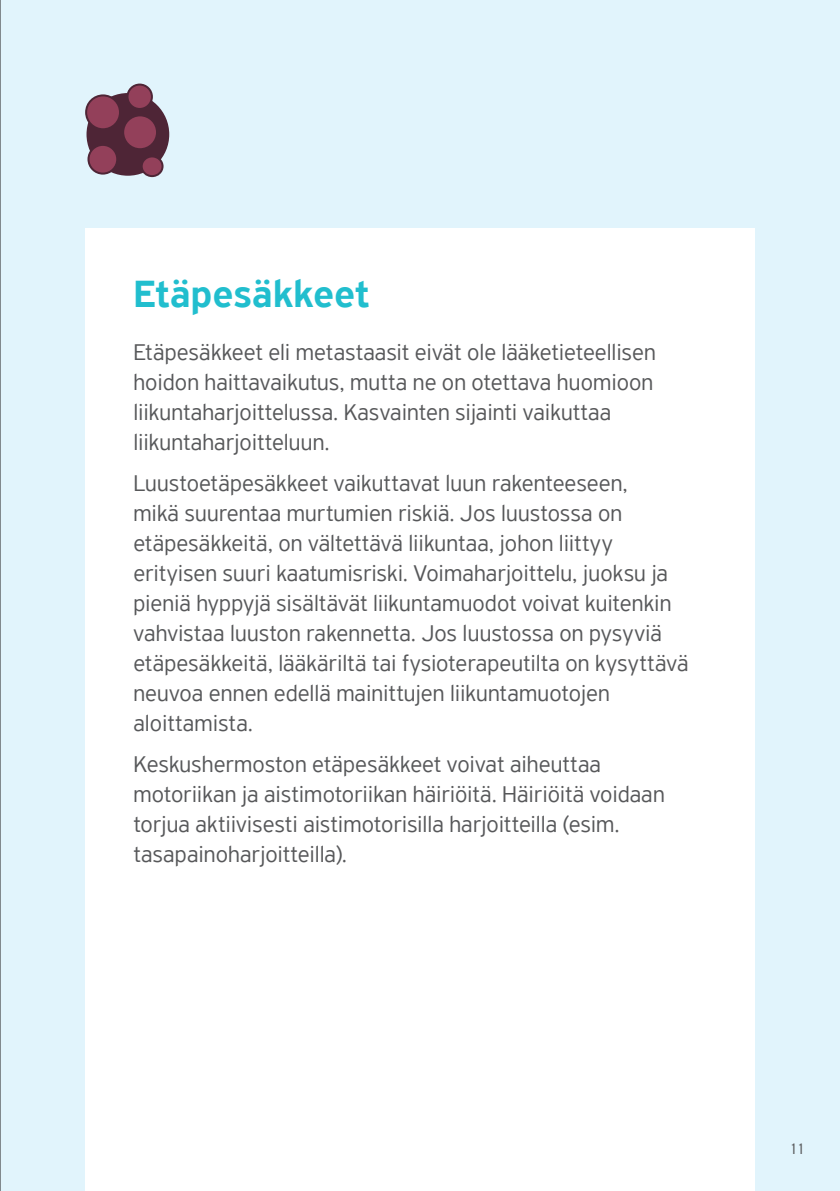
<style>
.page{position:relative;width:840px;height:1191px;background:#fff}
.page>*{position:absolute;margin:0;border:0;box-sizing:border-box;transform-origin:0 0}
.t1{font:500 40px "PF Highway Sans Pro";color:#21bece}
.t2{font:300 24px/30px "PF Highway Sans Pro";color:#57585a}
.t3{font:300 16px "PF Highway Sans Pro";color:#57585a}
</style>
<div class="page">
<div style="left:0;top:0;width:839px;height:1191px;background:#e1f4fc"></div>
<div style="left:86px;top:93px;width:83px;height:83px;background:#4e2536;border-radius:50%"></div>
<div style="left:86px;top:95px;width:34px;height:34px;background:#93405a;border-radius:50%"></div>
<div style="left:85px;top:94px;width:36px;height:36px;border:2px solid #4e2536;border-radius:50%"></div>
<div style="left:88px;top:145px;width:29px;height:29px;background:#93405a;border-radius:50%"></div>
<div style="left:87px;top:144px;width:31px;height:31px;border:2px solid #4e2536;border-radius:50%"></div>
<div style="left:123px;top:115px;width:34px;height:34px;background:#93405a;border-radius:50%"></div>
<div style="left:122px;top:114px;width:36px;height:36px;border:2px solid #4e2536;border-radius:50%"></div>
<div style="left:127px;top:85px;width:25px;height:24px;background:#93405a;border-radius:50%"></div>
<div style="left:126px;top:84px;width:27px;height:26px;border:2px solid #4e2536;border-radius:50%"></div>
<div style="left:142px;top:156px;width:20px;height:20px;background:#93405a;border-radius:50%"></div>
<div style="left:141px;top:155px;width:22px;height:22px;border:2px solid #4e2536;border-radius:50%"></div>
<div style="left:85px;top:229px;width:669px;height:962px;background:#fff"></div>
<hr style="left:0;top:0;width:1px;height:1191px;background:#231f20">
<h1 class="t1" style="left:133px;top:270px;width:238px">Etäpesäkkeet</h1>
<p class="t2" style="left:133px;top:336px;width:523px">Etäpesäkkeet eli metastaasit eivät ole lääketieteellisen hoidon haittavaikutus, mutta ne on otettava huomioon liikuntaharjoittelussa. Kasvainten sijainti vaikuttaa liikuntaharjoitteluun.</p>
<p class="t2" style="left:133px;top:468px;width:556px">Luustoetäpesäkkeet vaikuttavat luun rakenteeseen,<br>mikä suurentaa murtumien riskiä. Jos luustossa on etäpesäkkeitä, on vältettävä liikuntaa, johon liittyy erityisen suuri kaatumisriski. Voimaharjoittelu, juoksu ja pieniä hyppyjä sisältävät liikuntamuodot voivat kuitenkin vahvistaa luuston rakennetta. Jos luustossa on pysyviä etäpesäkkeitä, lääkäriltä tai fysioterapeutilta on kysyttävä neuvoa ennen edellä mainittujen liikuntamuotojen aloittamista.</p>
<p class="t2" style="left:133px;top:749px;width:532px">Keskushermoston etäpesäkkeet voivat aiheuttaa motoriikan ja aistimotoriikan häiriöitä. Häiriöitä voidaan torjua aktiivisesti aistimotorisilla harjoitteilla (esim. tasapainoharjoitteilla).</p>
<p class="t3" style="left:788px;top:1139px;width:19px">11</p>
</div>
